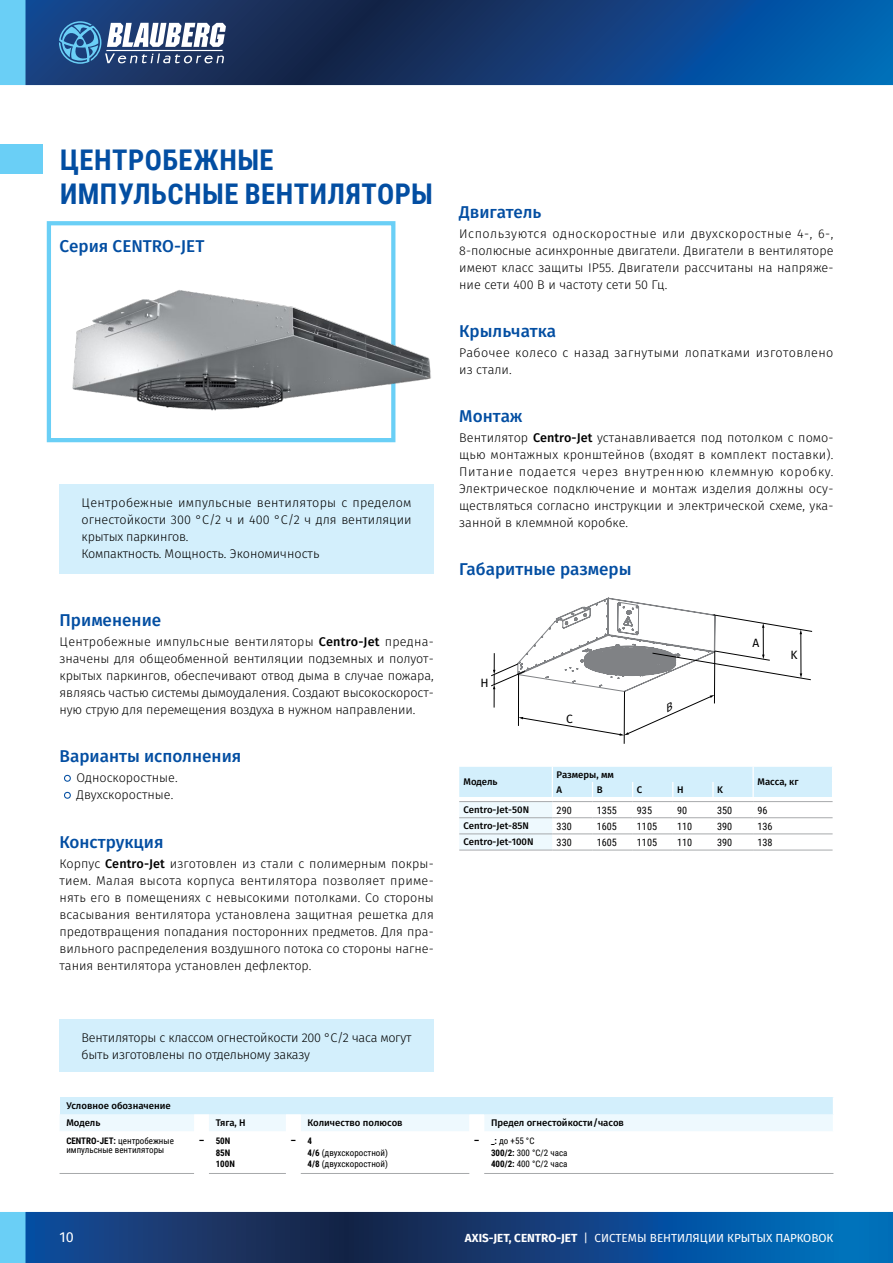
<style>
.page{position:relative;width:893px;height:1263px;background:#fff}
.page>*{position:absolute;margin:0;border:0;box-sizing:border-box;transform-origin:0 0}
.t1{font:700 28.5px/34px "Roboto Condensed";letter-spacing:.02em;color:#034ea2}
.t2{font:500 17.1px "Fira Sans";color:#034ea2}
.t3{font:14.4px "Fira Sans";color:#fff}
.t4{font:300 12.6px/17px "Fira Sans";color:#000;text-align:justify}
.t5{font:300 12.6px/17px "Fira Sans";letter-spacing:-.02em;color:#000}
.t6{font:300 12.6px/17px "Fira Sans";letter-spacing:.03em;color:#000}
.t7{font:12px "Fira Sans";color:#000}
.t8{font:11.7px "Fira Sans";color:#fff}
.t9{font:10.2px "Roboto Condensed";color:#000}
.t10{font:700 10.2px "Roboto Condensed";color:#000}
.t11{font:500 9.6px/17px "Fira Sans";color:#000}
.t12{font:9px/11.1px "Roboto Condensed";color:#000}
.t13{font:700 9px/11.1px "Roboto Condensed";color:#000}
.s1{font-weight:500}
.s2{font-weight:700}
.s3{font-size:10.2px}
.s4{font-size:9px}
.s5{font-weight:700;font-size:10.2px}
</style>
<div class="page">
<div style="left:47px;top:221px;width:348px;height:221px;border:4px solid #6acff6"></div>
<svg style="left:64px;top:774px;width:7px;height:8px"></svg>
<svg style="left:64px;top:791px;width:7px;height:8px"></svg>
<svg style="left:459px;top:767px;width:374px;height:83px"></svg>
<hr style="left:459px;top:850px;width:93px;height:1px;background:#a7a9ac">
<hr style="left:552px;top:850px;width:40px;height:1px;background:#a7a9ac">
<hr style="left:592px;top:850px;width:41px;height:1px;background:#a7a9ac">
<hr style="left:633px;top:850px;width:40px;height:1px;background:#a7a9ac">
<hr style="left:673px;top:850px;width:40px;height:1px;background:#a7a9ac">
<hr style="left:713px;top:850px;width:40px;height:1px;background:#a7a9ac">
<hr style="left:753px;top:850px;width:80px;height:1px;background:#a7a9ac">
<hr style="left:459px;top:801px;width:93px;height:1px;background:#a7a9ac">
<hr style="left:552px;top:801px;width:40px;height:1px;background:#a7a9ac">
<hr style="left:592px;top:801px;width:41px;height:1px;background:#a7a9ac">
<hr style="left:633px;top:801px;width:40px;height:1px;background:#a7a9ac">
<hr style="left:673px;top:801px;width:40px;height:1px;background:#a7a9ac">
<hr style="left:713px;top:801px;width:40px;height:1px;background:#a7a9ac">
<hr style="left:753px;top:801px;width:80px;height:1px;background:#a7a9ac">
<hr style="left:624px;top:691px;width:1px;height:53px;background:#000">
<div style="left:0;top:145px;width:43px;height:29px;background:#6acff6"></div>
<div style="left:60px;top:485px;width:374px;height:89px;background:#d3effc"></div>
<div style="left:60px;top:1020px;width:374px;height:52px;background:#d3effc"></div>
<img style="left:56px;top:272px;width:375px;height:168px">
<hr style="left:484px;top:1173px;width:349px;height:1px;background:#a7a9ac">
<hr style="left:301px;top:1173px;width:168px;height:1px;background:#a7a9ac">
<hr style="left:209px;top:1173px;width:77px;height:1px;background:#a7a9ac">
<hr style="left:60px;top:1173px;width:134px;height:1px;background:#a7a9ac">
<svg style="left:60px;top:1097px;width:773px;height:34px;background:#e0f4fc"></svg>
<svg style="left:0;top:1212px;width:26px;height:51px"></svg>
<svg style="left:26px;top:1212px;width:867px;height:51px;background:#0f4480"></svg>
<div style="left:0;top:0;width:26px;height:85px;background:#6acff6"></div>
<svg style="left:26px;top:0;width:867px;height:85px;background:#103e79"></svg>
<svg style="left:59px;top:21px;width:167px;height:43px"></svg>
<svg style="left:491px;top:598px;width:322px;height:138px"></svg>
<h1 class="t1" style="left:60px;top:142px;width:374px">ЦЕНТРОБЕЖНЫЕ<br>ИМПУЛЬСНЫЕ ВЕНТИЛЯТОРЫ</h1>
<h2 class="t2" style="left:60px;top:234px;width:146px">Серия CENTRO-JET</h2>
<p class="t4" style="left:82px;top:495px;width:332px;text-align:left">Центробежные импульсные вентиляторы с пределом огнестойкости 300 °C/2 ч и 400 °C/2 ч для вентиляции крытых паркингов.<br>Компактность. Мощность. Экономичность</p>
<h2 class="t2" style="left:60px;top:608px;width:103px">Применение</h2>
<p class="t4" style="left:60px;top:634px;width:376px">Центробежные импульсные вентиляторы <span class="s1">Centro-Jet</span> предна&shy;значены для общеобменной вентиляции подземных и полуот&shy;крытых паркингов, обеспечивают отвод дыма в случае пожара, являясь частью системы дымоудаления. Создают высокоскорост&shy;ную струю для перемещения воздуха в нужном направлении.</p>
<h2 class="t2" style="left:60px;top:744px;width:183px">Варианты исполнения</h2>
<p class="t4" style="left:77px;top:770px;width:103px">Односкоростные.<br>Двухскоростные.</p>
<h2 class="t2" style="left:60px;top:829px;width:106px">Конструкция</h2>
<p class="t4" style="left:60px;top:855px;width:376px">Корпус <span class="s1">Centro-Jet</span> изготовлен из стали с полимерным покры&shy;тием. Малая высота корпуса вентилятора позволяет приме&shy;нять его в помещениях с невысокими потолками. Со стороны всасывания вентилятора установлена защитная решетка для предотвращения попадания посторонних предметов. Для пра&shy;вильного распределения воздушного потока со стороны нагне&shy;тания вентилятора установлен дефлектор.</p>
<h2 class="t2" style="left:459px;top:200px;width:84px">Двигатель</h2>
<p class="t4" style="left:459px;top:226px;width:376px">Используются односкоростные или двухскоростные 4-, 6-, 8-полюсные асинхронные двигатели. Двигатели в вентиляторе имеют класс защиты IP55. Двигатели рассчитаны на напряже&shy;ние сети 400 В и частоту сети 50 Гц.</p>
<h2 class="t2" style="left:459px;top:319px;width:98px">Крыльчатка</h2>
<p class="t6" style="left:459px;top:345px;width:376px">Рабочее колесо с назад загнутыми лопатками изготовлено из стали.</p>
<h2 class="t2" style="left:459px;top:404px;width:65px">Монтаж</h2>
<p class="t4" style="left:459px;top:430px;width:376px">Вентилятор <span class="s1">Centro-Jet</span> устанавливается под потолком с помо&shy;щью монтажных кронштейнов (входят в комплект поставки).<br>Питание подается через внутреннюю клеммную коробку.<br>Электрическое подключение и монтаж изделия должны осу&shy;ществляться согласно инструкции и электрической схеме, ука&shy;занной в клеммной коробке.</p>
<h2 class="t2" style="left:459px;top:557px;width:174px">Габаритные размеры</h2>
<p class="t7" style="left:481px;top:674px;width:10px">H</p>
<p class="t11" style="left:463px;top:774px;width:36px">Модель</p>
<p class="t7" style="left:566px;top:711px;width:8px">C</p>
<p class="t11" style="left:557px;top:766px;width:59px">Размеры, мм</p>
<p class="t11" style="left:557px;top:782px;width:7px">A</p>
<p class="t11" style="left:597px;top:782px;width:7px">B</p>
<p class="t11" style="left:637px;top:782px;width:7px">C</p>
<p class="t11" style="left:677px;top:782px;width:8px">H</p>
<p class="t11" style="left:717px;top:782px;width:7px">K</p>
<p class="t7" style="left:752px;top:634px;width:8px">A</p>
<p class="t7" style="left:790px;top:646px;width:9px">K</p>
<p class="t11" style="left:757px;top:774px;width:43px">Масса, кг</p>
<p class="t11" style="left:463px;top:802px;width:67px">Centro-Jet-50N</p>
<p class="t9" style="left:557px;top:803px;width:17px">290</p>
<p class="t9" style="left:597px;top:803px;width:22px">1355</p>
<p class="t9" style="left:637px;top:803px;width:17px">935</p>
<p class="t9" style="left:677px;top:803px;width:12px">90</p>
<p class="t9" style="left:717px;top:803px;width:17px">350</p>
<p class="t9" style="left:757px;top:803px;width:12px">96</p>
<p class="t11" style="left:463px;top:818px;width:67px">Centro-Jet-85N</p>
<p class="t9" style="left:557px;top:819px;width:17px">330</p>
<p class="t9" style="left:597px;top:819px;width:22px">1605</p>
<p class="t9" style="left:637px;top:819px;width:22px">1105</p>
<p class="t9" style="left:677px;top:819px;width:17px">110</p>
<p class="t9" style="left:717px;top:819px;width:17px">390</p>
<p class="t9" style="left:757px;top:819px;width:17px">136</p>
<p class="t11" style="left:463px;top:834px;width:71px">Centro-Jet-100N</p>
<p class="t9" style="left:557px;top:835px;width:17px">330</p>
<p class="t9" style="left:597px;top:835px;width:22px">1605</p>
<p class="t9" style="left:637px;top:835px;width:22px">1105</p>
<p class="t9" style="left:677px;top:835px;width:17px">110</p>
<p class="t9" style="left:717px;top:835px;width:17px">390</p>
<p class="t9" style="left:757px;top:835px;width:17px">138</p>
<p class="t5" style="left:82px;top:1030px;width:331px">Вентиляторы с классом огнестойкости 200 °С/2 часа могут быть изготовлены по отдельному заказу</p>
<p class="t11" style="left:66px;top:1098px;width:106px">Условное обозначение<br>Модель</p>
<p class="t11" style="left:216px;top:1115px;width:31px">Тяга, Н</p>
<p class="t11" style="left:308px;top:1115px;width:97px">Количество полюсов</p>
<p class="t11" style="left:491px;top:1115px;width:134px">Предел огнестойкости/часов</p>
<p class="t12" style="left:66px;top:1136px;width:109px;line-height:9px"><span class="s2">CENTRO-JET:</span> центробежные импульсные вентиляторы</p>
<p class="t13" style="left:216px;top:1135px;width:21px;text-indent:-17px"><span class="s3">–</span> 50N<br>85N<br>100N</p>
<p class="t10" style="left:291px;top:1133px;width:23px">– <span class="s4">4</span></p>
<p class="t12" style="left:308px;top:1146px;width:82px"><span class="s2">4/6</span> (двухскоростной)<br><span class="s2">4/8</span> (двухскоростной)</p>
<p class="t12" style="left:491px;top:1135px;width:78px;text-indent:-17px"><span class="s5">–</span> <span class="s2">_:</span> до +55 °С<br><span class="s2">300/2:</span> 300 °С/2 часа<br><span class="s2">400/2:</span> 400 °С/2 часа</p>
<p class="t3" style="left:60px;top:1226px;width:16px">10</p>
<p class="t8" style="left:465px;top:1229px;width:370px"><span class="s2">AXIS-JET, CENTRO-JET</span> | СИСТЕМЫ ВЕНТИЛЯЦИИ КРЫТЫХ ПАРКОВОК</p>
</div>
